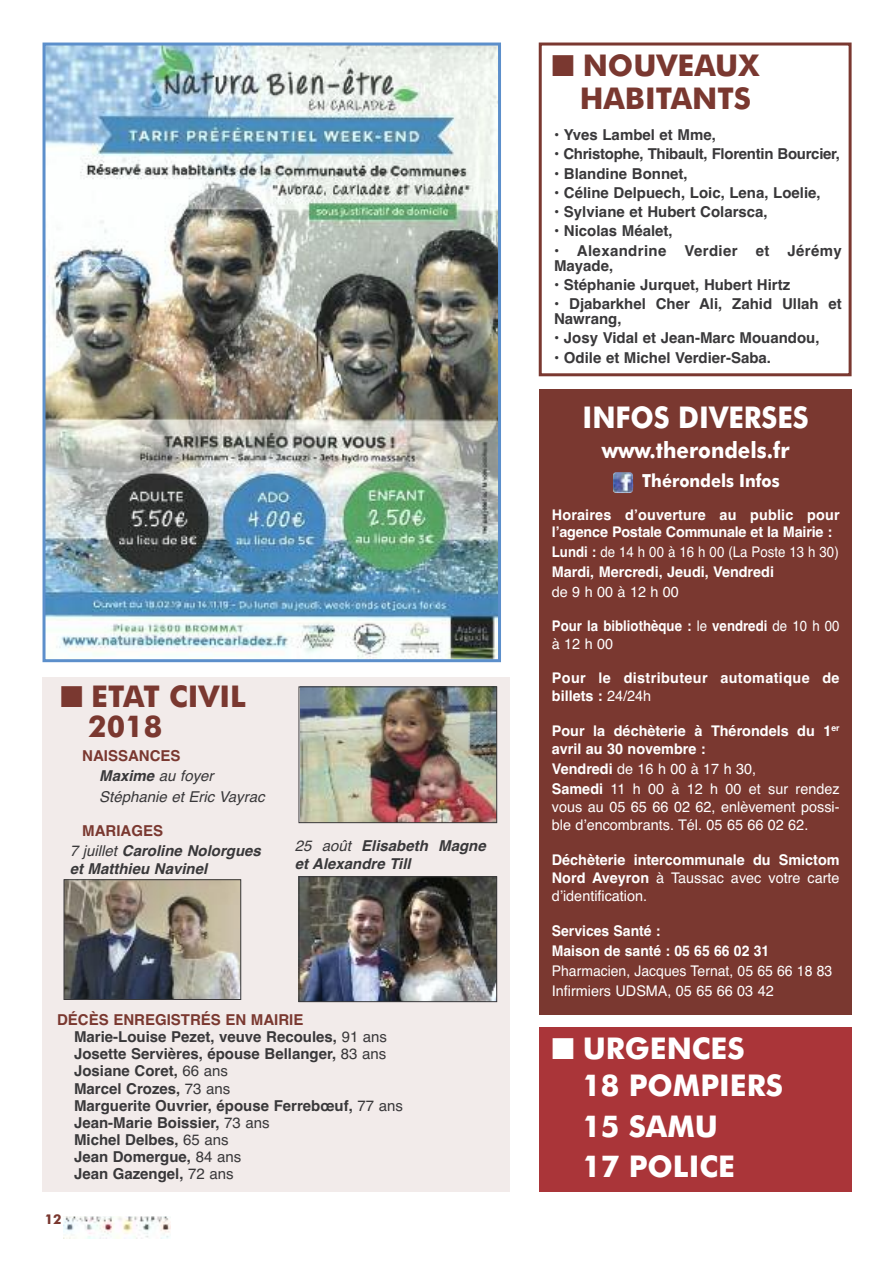
<style>
.page{position:relative;width:893px;height:1263px;background:#fff}
.page>*{position:absolute;margin:0;border:0;box-sizing:border-box;transform-origin:0 0}
.t1{font:700 30px/36.8px "Futura BT";color:#fff}
.t2{font:700 30px/30px "Futura BT";color:#7a3830}
.t3{font:700 30px "Futura BT";color:#fff;scale:.91 1}
.t4{font:700 22.5px "Futura BT";color:#fff;scale:.91 1}
.t5{font:700 18px "Futura BT";color:#fff;scale:.91 1}
.t6{font:700 15px/17.1px "Helvetica";color:#39383a}
.t7{font:italic 700 15px/20px "Helvetica";color:#39383a}
.t8{font:italic 15px/20.4px "Helvetica";color:#39383a}
.t9{font:700 15px "Helvetica";letter-spacing:-.02em;color:#39383a}
.t10{font:700 15px/15px "Helvetica";letter-spacing:.025em;color:#39383a}
.t11{font:700 14.7px/17.9px "Helvetica";color:#fff}
.t12{font:14.7px/20px "Helvetica";color:#fff}
.t13{font:700 14.7px/20px "Helvetica";color:#fff;scale:.9 1}
.t14{font:14.7px/20px "Helvetica";color:#fff;scale:.95 1}
.t15{font:700 14.7px/17.9px "Helvetica";letter-spacing:.025em;color:#fff}
.t16{font:700 14.7px/20px "Helvetica";color:#fff;scale:.95 1}
.t17{font:14.7px "Helvetica";letter-spacing:.305em;color:#fff}
.t18{font:700 13.5px "Futura BT";color:#7a3830}
.s1{font-weight:700;font-style:normal;color:#7a3830}
.s2{font-weight:700}
.s3{font-style:normal;color:#7a3830}
.s4{font-weight:400}
.s5{color:#7a3830}
</style>
<div class="page">
<div style="left:539px;top:1028px;width:313px;height:164px;background:#aa3539"></div>
<img style="left:47px;top:47px;width:450px;height:611px">
<div style="left:43px;top:43px;width:458px;height:619px;border:3px solid #5c8fcb"></div>
<div style="left:539px;top:43px;width:313px;height:333px;border:3px solid #7a3830"></div>
<img style="left:64px;top:1216px;width:106px;height:22px">
<div style="left:539px;top:389px;width:313px;height:625px;background:#7a3830"></div>
<img style="left:613px;top:472px;width:20px;height:21px">
<div style="left:43px;top:678px;width:467px;height:514px;background:#f2ebea"></div>
<img style="left:301px;top:689px;width:194px;height:132px">
<div style="left:299px;top:687px;width:198px;height:136px;border:1px solid #39383a"></div>
<img style="left:66px;top:881px;width:173px;height:117px">
<div style="left:64px;top:879px;width:177px;height:121px;border:1px solid #39383a"></div>
<img style="left:301px;top:878px;width:194px;height:122px">
<div style="left:299px;top:876px;width:198px;height:126px;border:1px solid #39383a"></div>
<h1 class="t2" style="left:88px;top:684px;width:159px;text-indent:-28px">■ ETAT CIVIL<br>2018</h1>
<p class="t8" style="left:99px;top:745px;width:167px;text-indent:-17px"><span class="s1">NAISSANCES<br></span><span class="s2">Maxime</span> au foyer<br>Stéphanie et Eric Vayrac</p>
<p class="t7" style="left:70px;top:820px;width:193px;text-indent:13px"><span class="s3">MARIAGES<br></span><span class="s4">7 juillet</span> Caroline Nolorgues</p>
<p class="t7" style="left:70px;top:858px;width:139px">et Matthieu Navinel</p>
<p class="t7" style="left:295px;top:836px;width:192px;line-height:18px"><span class="s4">25 août</span> Elisabeth Magne et Alexandre Till</p>
<p class="t6" style="left:74px;top:1011px;width:330px;text-indent:-17px"><span class="s5">DéCèS ENREGISTRéS EN MAIRIE<br></span>Marie-Louise pezet, veuve Recoules, <span class="s4">91 ans<br></span>Josette servières, épouse Bellanger, <span class="s4">83 ans<br></span>Josiane Coret, <span class="s4">66 ans<br></span>Marcel Crozes, <span class="s4">73 ans<br></span>Marguerite ouvrier, épouse Ferrebœuf, <span class="s4">77 ans<br></span>Jean-Marie Boissier, <span class="s4">73 ans<br></span>Michel Delbes, <span class="s4">65 ans<br></span>Jean Domergue, <span class="s4">84 ans<br></span>Jean Gazengel, <span class="s4">72 ans</span></p>
<p class="t18" style="left:45px;top:1213px;width:18px">12</p>
<h1 class="t2" style="left:552px;top:51px;width:209px;line-height:33px;text-align:right">■ NOUVEAUX<br>HABITANTS</h1>
<p class="t6" style="left:554px;top:126px;width:163px">• Yves Lambel et Mme,</p>
<p class="t9" style="left:554px;top:145px;width:288px">• Christophe, Thibault, Florentin Bourcier,</p>
<p class="t6" style="left:554px;top:165px;width:135px">• Blandine Bonnet,</p>
<p class="t6" style="left:554px;top:184px;width:268px">• Céline Delpuech, Loic, Lena, Loelie,</p>
<p class="t6" style="left:554px;top:203px;width:215px">• sylviane et Hubert Colarsca,</p>
<p class="t6" style="left:554px;top:223px;width:120px">• nicolas Méalet,</p>
<p class="t10" style="left:554px;top:243px;width:289px">• Alexandrine verdier et Jérémy<br>Mayade,</p>
<p class="t6" style="left:554px;top:276px;width:238px">• stéphanie Jurquet, Hubert Hirtz</p>
<p class="t6" style="left:554px;top:296px;width:289px;line-height:15px">• Djabarkhel Cher Ali, Zahid Ullah et nawrang,</p>
<p class="t6" style="left:554px;top:330px;width:267px">• Josy vidal et Jean-Marc Mouandou,</p>
<p class="t6" style="left:554px;top:349px;width:219px">• odile et Michel verdier-saba.</p>
<h1 class="t3" style="left:582px;top:405px;width:250px">INFOS DIVERSES</h1>
<h2 class="t4" style="left:602px;top:440px;width:208px">www.therondels.fr</h2>
<p class="t5" style="left:642px;top:473px;width:153px">Thérondels Infos</p>
<p class="t11" style="left:552px;top:506px;width:289px">Horaires d’ouverture au public pour l’agence postale Communale et la Mairie :</p>
<p class="t13" style="left:552px;top:542px;width:320px">Lundi : <span class="s4">de 14 h 00 à 16 h 00 (La Poste 13 h 30)<br></span>Mardi, Mercredi, Jeudi, vendredi</p>
<p class="t17" style="left:552px;top:584px;width:128px">de9h00à12h00</p>
<p class="t13" style="left:552px;top:617px;width:321px;line-height:17.9px">pour la bibliothèque : <span class="s4">le</span> vendredi <span class="s4">de 10 h 00 à12h00</span></p>
<p class="t15" style="left:552px;top:669px;width:289px">pour le distributeur automatique de billets : <span class="s4">24/24h</span></p>
<p class="t11" style="left:552px;top:722px;width:289px">pour la déchèterie à Thérondels du 1<sup>er </sup>avril au 30 novembre :</p>
<p class="t12" style="left:552px;top:759px;width:289px"><span class="s2">vendredi</span> de 16 h 00 à 17 h 30,<br><span class="s2">samedi</span> 11 h 00 à 12 h 00 et sur rendez</p>
<p class="t12" style="left:552px;top:798px;width:289px;line-height:17.9px">vous au 05 65 66 02 62, enlèvement possi&shy;ble d’encombrants. Tél. 05 65 66 02 62.</p>
<p class="t11" style="left:552px;top:851px;width:289px;text-align:justify">Déchèterie intercommunale du smictom nord Aveyron <span class="s4">à Taussac avec votre carte d’identification.</span></p>
<p class="t16" style="left:552px;top:921px;width:230px">services santé :<br>Maison de santé : 05 65 66 02 31</p>
<p class="t14" style="left:552px;top:961px;width:297px">Pharmacien, Jacques Ternat, 05 65 66 18 83<br>Infirmiers UDSMA, 05 65 66 03 42</p>
<h1 class="t1" style="left:582px;top:1033px;width:202px;text-indent:-31px">■ URGENCES<br>18 POMPIERS</h1>
<h1 class="t1" style="left:582px;top:1108px;width:154px;line-height:40.5px">15 SAMU<br>17 POLICE</h1>
</div>
